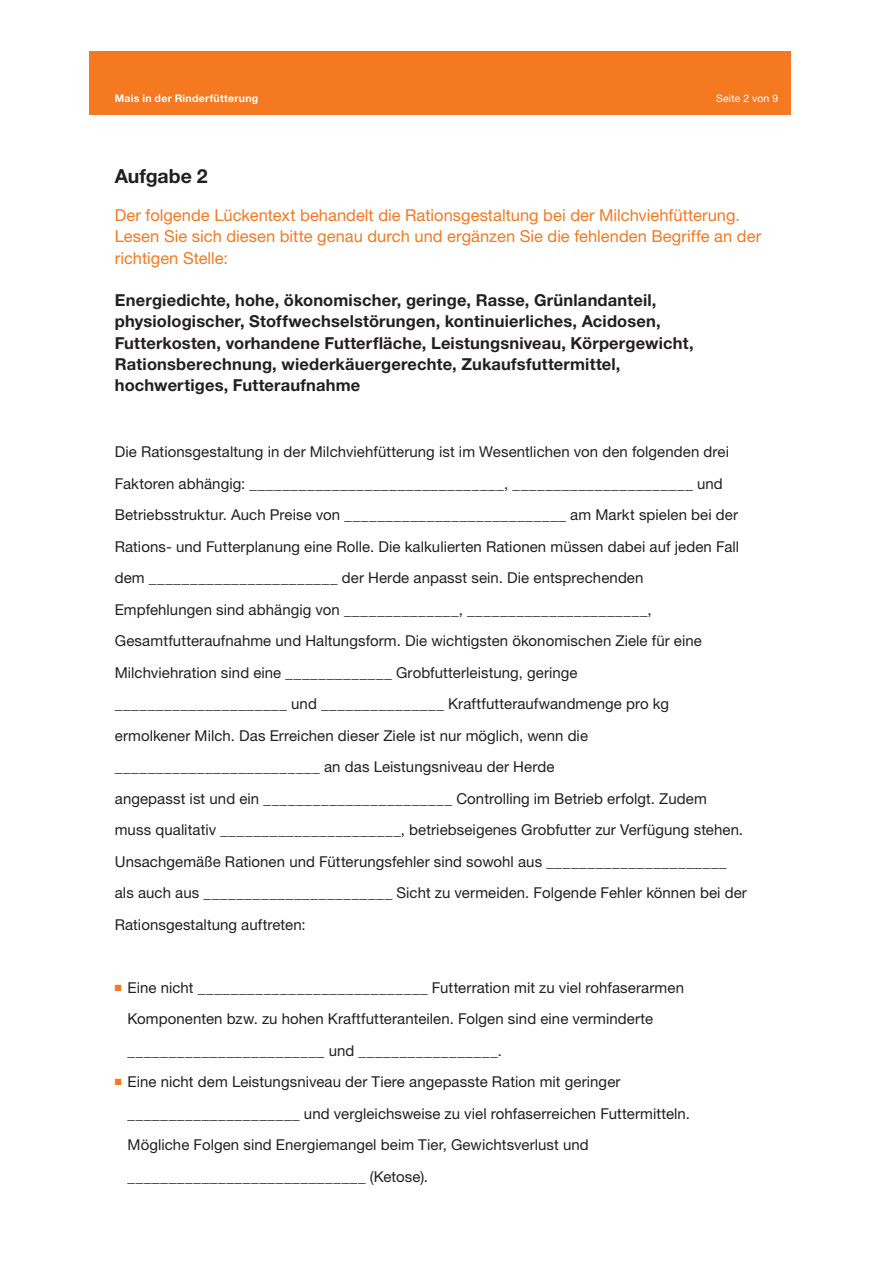
<style>
.page{position:relative;width:893px;height:1263px;background:#fff}
.page>*{position:absolute;margin:0;border:0;box-sizing:border-box;transform-origin:0 0}
.t1{font:700 19.5px "Helvetica Neue LT Std";letter-spacing:-.005em;color:#231f20}
.t2{font:700 16.5px/21.3px "Helvetica Neue LT Std";letter-spacing:.01em;color:#231f20}
.t3{font:16.5px/21.3px "Helvetica Neue LT Std";color:#f47921}
.t4{font:15px/31.5px "Helvetica Neue LT Std";letter-spacing:.005em;color:#231f20}
.t5{font:700 10.5px "Helvetica Neue LT Std";letter-spacing:.03em;color:#fff}
.t6{font:10.5px "Helvetica Neue LT Std";letter-spacing:.02em;color:#fff}
.s1{color:#f47921}
</style>
<div class="page">
<div style="left:89px;top:51px;width:702px;height:64px;background:#f47921"></div>
<p class="t5" style="left:115px;top:92px;width:145px">Mais in der Rinderfütterung</p>
<p class="t6" style="left:716px;top:92px;width:64px">Seite 2 von 9</p>
<h1 class="t1" style="left:115px;top:164px;width:94px">Aufgabe 2</h1>
<p class="t3" style="left:115px;top:204px;width:648px">Der folgende Lückentext behandelt die Rationsgestaltung bei der Milchviehfütterung.<br>Lesen Sie sich diesen bitte genau durch und ergänzen Sie die fehlenden Begriffe an der richtigen Stelle:</p>
<p class="t2" style="left:115px;top:289px;width:580px">Energiedichte, hohe, ökonomischer, geringe, Rasse, Grünlandanteil, physiologischer, Stoffwechselstörungen, kontinuierliches, Acidosen, Futterkosten, vorhandene Futterfläche, Leistungsniveau, Körpergewicht, Rationsberechnung, wiederkäuergerechte, Zukaufsfuttermittel, hochwertiges, Futteraufnahme</p>
<p class="t4" style="left:115px;top:436px;width:634px">Die Rationsgestaltung in der Milchviehfütterung ist im Wesentlichen von den folgenden drei Faktoren abhängig: _______________________________, ______________________ und Betriebsstruktur. Auch Preise von ___________________________ am Markt spielen bei der Rations- und Futterplanung eine Rolle. Die kalkulierten Rationen müssen dabei auf jeden Fall dem _______________________ der Herde anpasst sein. Die entsprechenden<br>Empfehlungen sind abhängig von ______________, ______________________, Gesamtfutteraufnahme und Haltungsform. Die wichtigsten ökonomischen Ziele für eine Milchviehration sind eine _____________ Grobfutterleistung, geringe _____________________ und _______________ Kraftfutteraufwandmenge pro kg ermolkener Milch. Das Erreichen dieser Ziele ist nur möglich, wenn die _________________________ an das Leistungsniveau der Herde<br>angepasst ist und ein _______________________ Controlling im Betrieb erfolgt. Zudem muss qualitativ ______________________, betriebseigenes Grobfutter zur Verfügung stehen.<br>Unsachgemäße Rationen und Fütterungsfehler sind sowohl aus ______________________ als auch aus _______________________ Sicht zu vermeiden. Folgende Fehler können bei der Rationsgestaltung auftreten:</p>
<p class="t4" style="left:128px;top:971px;width:558px;text-indent:-13px"><span class="s1">■</span> Eine nicht ____________________________ Futterration mit zu viel rohfaserarmen<br>Komponenten bzw. zu hohen Kraftfutteranteilen. Folgen sind eine verminderte ________________________ und _________________.</p>
<p class="t4" style="left:128px;top:1066px;width:564px;text-indent:-13px"><span class="s1">■</span> Eine nicht dem Leistungsniveau der Tiere angepasste Ration mit geringer _____________________ und vergleichsweise zu viel rohfaserreichen Futtermitteln.<br>Mögliche Folgen sind Energiemangel beim Tier, Gewichtsverlust und _____________________________ (Ketose).</p>
</div>
